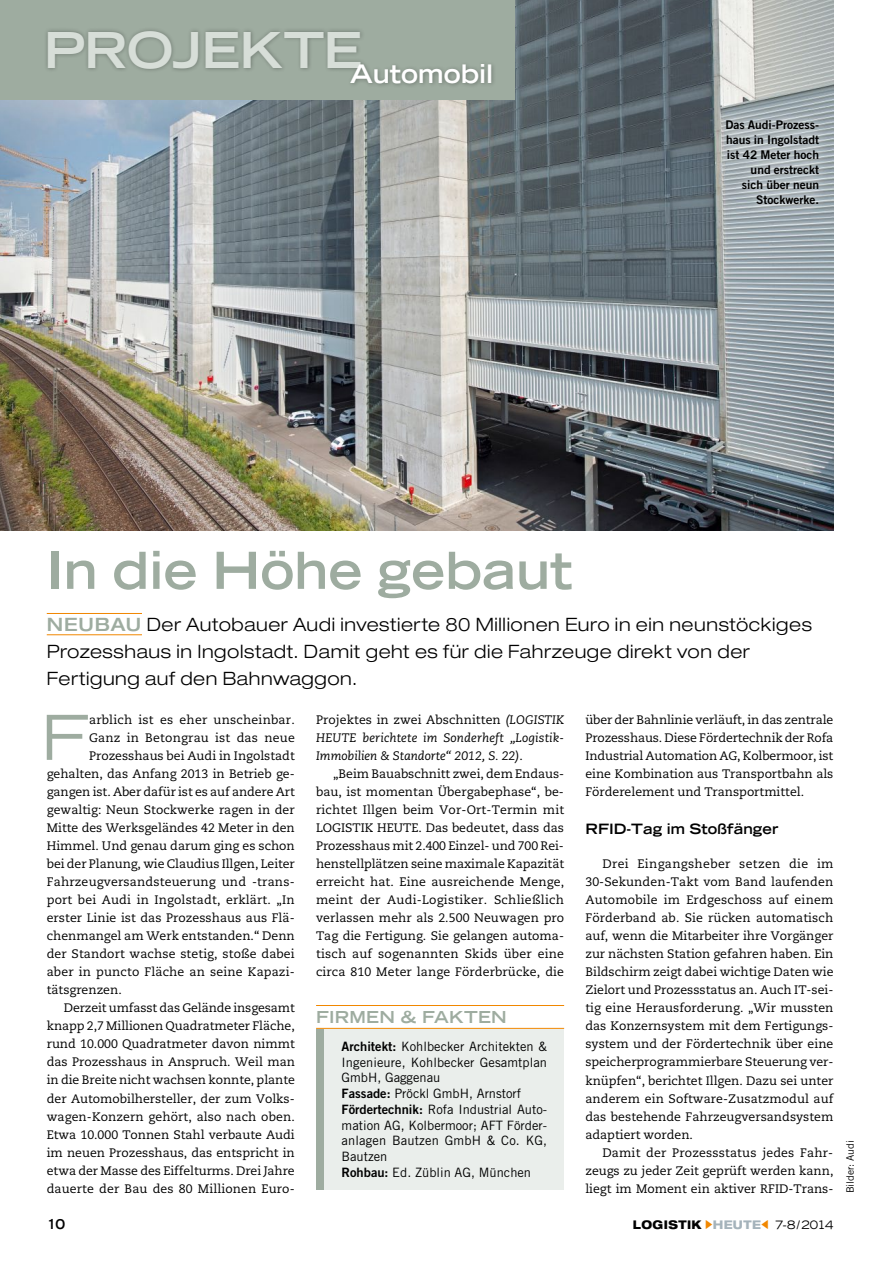
<style>
.page{position:relative;width:893px;height:1263px;background:#fff}
.page>*{position:absolute;margin:0;border:0;box-sizing:border-box;transform-origin:0 0}
.t1{font:expanded 61.95px "Trade Gothic LT Std";color:#9eaca0}
.t2{font:700 expanded 51px "Trade Gothic LT Std";color:#9eaca0}
.t3{font:700 expanded 25.5px "Trade Gothic LT Std";color:#fff}
.t4{font:300 expanded 18.45px/27px "Helvetica Neue LT Std";letter-spacing:.03em;color:#000}
.t5{font:700 expanded 16.5px "Trade Gothic LT Std";letter-spacing:.02em;color:#9eaca0}
.t6{font:700 expanded 14.25px "Trade Gothic LT Std";color:#000}
.t7{font:700 expanded 13.5px "Trade Gothic LT Std";color:#000}
.t8{font:12.9px/15.8px "Trade Gothic LT Std";color:#000}
.t9{font:12.3px/18px "Caecilia LT Std";color:#000;text-align:justify}
.t10{font:italic 12.3px/18px "Caecilia LT Std";color:#000;text-align:justify}
.t11{font:12px/15px "Trade Gothic LT Std Bd 2";color:#000;text-align:right}
.t12{font:800 expanded 12px "Helvetica Neue LT Std";letter-spacing:.035em;color:#000;scale:.9 1}
.t13{font:10.2px "Trade Gothic LT Std";color:#000}
.s1{font-weight:500;color:#9eaca0}
.s2{font-style:normal}
.s3{font-family:"Trade Gothic LT Std Bd 2"}
.s4{color:#f18700}
.s5{color:#a5b3bb}
.s6{font-family:"Trade Gothic LT Std";font-weight:400;font-size:11.55px}
</style>
<div class="page">
<hr style="left:47px;top:634px;width:95px;height:1px;background:#f18700">
<hr style="left:47px;top:613px;width:95px;height:1px;background:#f18700">
<div style="left:316px;top:1029px;width:9px;height:160px;background:#9eaca0"></div>
<div style="left:325px;top:1029px;width:239px;height:160px;background:#eaeeeb"></div>
<hr style="left:316px;top:1005px;width:248px;height:1px;background:#f18700">
<hr style="left:316px;top:1028px;width:248px;height:1px;background:#f18700">
<img style="left:0;top:0;width:833px;height:530px">
<div style="left:0;top:0;width:514px;height:100px;background:#9eaca0"></div>
<div style="left:44px;top:27px;width:452px;height:61px;background:#000;opacity:.3"></div>
<svg style="left:715px;top:109px;width:115px;height:106px"></svg>
<h3 class="t3" style="left:44px;top:57px;width:451px"><sup>Projekte</sup> Automobil</h3>
<p class="t11" style="left:725px;top:117px;width:95px">Das Audi-Prozess&shy;haus in Ingolstadt ist 42 Meter hoch und erstreckt<br>sich über neun<br>Stockwerke.</p>
<h2 class="t2" style="left:47px;top:537px;width:527px">In die Höhe gebaut</h2>
<h3 class="t4" style="left:47px;top:610px;width:767px"><span class="s1">NEUBAU</span> Der Autobauer Audi investierte 80 Millionen Euro in ein neunstöckiges<br>Prozesshaus in Ingolstadt. Damit geht es für die Fahrzeuge direkt von der<br>Fertigung auf den Bahnwaggon.</h3>
<h1 class="t1" style="left:41px;top:697px;width:50px">F</h1>
<p class="t9" style="left:89px;top:711px;width:207px">arblich ist es eher unscheinbar.</p>
<p class="t10" style="left:316px;top:711px;width:250px"><span class="s2">Projektes in zwei Abschnitten</span> (LOGISTIK HEUTE berichtete im Sonderheft „Logistik-Immobilien &amp; Standorte“ 2012, S. 22)<span class="s2">.</span></p>
<p class="t9" style="left:316px;top:765px;width:250px;text-indent:17px">„Beim Bauabschnitt zwei, dem Endaus&shy;bau, ist momentan Übergabephase“, be&shy;richtet Illgen beim Vor-Ort-Termin mit LOGISTIK HEUTE. Das bedeutet, dass das Prozesshaus mit 2.400 Einzel- und 700 Rei&shy;henstellplätzen seine maximale Kapazität erreicht hat. Eine ausreichende Menge, meint der Audi-Logistiker. Schließlich verlassen mehr als 2.500 Neuwagen pro Tag die Fertigung. Sie gelangen automa&shy;tisch auf sogenannten Skids über eine circa 810 Meter lange Förderbrücke, die</p>
<p class="t9" style="left:585px;top:710px;width:250px">über der Bahnlinie verläuft, in das zentrale Prozesshaus. Diese Fördertechnik der Rofa Industrial Automation AG, Kolbermoor, ist eine Kombination aus Transportbahn als Förderelement und Transportmittel.</p>
<p class="t6" style="left:585px;top:820px;width:194px">RFID-Tag im Stoßfänger</p>
<p class="t9" style="left:585px;top:855px;width:250px;text-indent:17px">Drei Eingangsheber setzen die im 30-Sekunden-Takt vom Band laufenden Automobile im Erdgeschoss auf einem Förderband ab. Sie rücken automatisch auf, wenn die Mitarbeiter ihre Vorgänger zur nächsten Station gefahren haben. Ein Bildschirm zeigt dabei wichtige Daten wie Zielort und Prozessstatus an. Auch IT-sei&shy;tig eine Herausforderung. „Wir mussten das Konzernsystem mit dem Fertigungs&shy;system und der Fördertechnik über eine speicherprogrammierbare Steuerung ver&shy;knüpfen“, berichtet Illgen. Dazu sei unter anderem ein Software-Zusatzmodul auf das bestehende Fahrzeugversandsystem adaptiert worden.</p>
<p class="t9" style="left:585px;top:1143px;width:250px;text-indent:17px">Damit der Prozessstatus jedes Fahr&shy;zeugs zu jeder Zeit geprüft werden kann, liegt im Moment ein aktiver RFID-Trans-</p>
<p class="t13" style="left:844px;top:1193px;width:54px;rotate:-90deg">Bilder: Audi</p>
<p class="t9" style="left:89px;top:729px;width:207px">Ganz in Betongrau ist das neue</p>
<p class="t9" style="left:89px;top:747px;width:207px">Prozesshaus bei Audi in Ingolstadt</p>
<p class="t9" style="left:47px;top:765px;width:250px">gehalten, das Anfang 2013 in Betrieb ge-</p>
<p class="t9" style="left:47px;top:783px;width:250px">gangen ist. Aber dafür ist es auf andere Art</p>
<p class="t9" style="left:47px;top:801px;width:249px">gewaltig: Neun Stockwerke ragen in der</p>
<p class="t9" style="left:47px;top:819px;width:250px">Mitte des Werksgeländes 42 Meter in den</p>
<p class="t9" style="left:47px;top:837px;width:250px">Himmel. Und genau darum ging es schon</p>
<p class="t9" style="left:47px;top:855px;width:250px">bei der Planung, wie Claudius Illgen, Leiter</p>
<p class="t9" style="left:47px;top:873px;width:250px">Fahrzeugversandsteuerung und -trans-</p>
<p class="t9" style="left:47px;top:891px;width:249px">port bei Audi in Ingolstadt, erklärt. „In</p>
<p class="t9" style="left:47px;top:909px;width:249px">erster Linie ist das Prozesshaus aus Flä-</p>
<p class="t9" style="left:47px;top:927px;width:250px">chenmangel am Werk entstanden.“ Denn</p>
<p class="t9" style="left:47px;top:945px;width:249px">der Standort wachse stetig, stoße dabei</p>
<p class="t9" style="left:47px;top:963px;width:249px">aber in puncto Fläche an seine Kapazi-</p>
<p class="t9" style="left:47px;top:981px;width:76px">tätsgrenzen.</p>
<p class="t9" style="left:64px;top:999px;width:233px">Derzeit umfasst das Gelände insgesamt</p>
<p class="t9" style="left:47px;top:1017px;width:250px">knapp 2,7 Millionen Quadratmeter Fläche,</p>
<p class="t9" style="left:47px;top:1035px;width:250px">rund 10.000 Quadratmeter davon nimmt</p>
<p class="t9" style="left:47px;top:1053px;width:250px">das Prozesshaus in Anspruch. Weil man</p>
<p class="t9" style="left:47px;top:1071px;width:250px">in die Breite nicht wachsen konnte, plante</p>
<p class="t9" style="left:47px;top:1089px;width:249px">der Automobilhersteller, der zum Volks-</p>
<p class="t9" style="left:47px;top:1107px;width:249px">wagen-Konzern gehört, also nach oben.</p>
<p class="t9" style="left:47px;top:1125px;width:250px">Etwa 10.000 Tonnen Stahl verbaute Audi</p>
<p class="t9" style="left:47px;top:1143px;width:250px">im neuen Prozesshaus, das entspricht in</p>
<p class="t9" style="left:47px;top:1161px;width:250px">etwa der Masse des Eiffelturms. Drei Jahre</p>
<p class="t9" style="left:47px;top:1179px;width:249px">dauerte der Bau des 80 Millionen Euro-</p>
<h3 class="t5" style="left:316px;top:1006px;width:192px">Firmen &amp; Fakten</h3>
<p class="t8" style="left:342px;top:1038px;width:207px"><span class="s3">Architekt:</span> Kohlbecker Architekten &amp;<br>Ingenieure, Kohlbecker Gesamtplan<br>GmbH, Gaggenau<br><span class="s3">Fassade:</span> Pröckl GmbH, Arnstorf<br><span class="s3">Fördertechnik:</span> Rofa Industrial Auto&shy;mation AG, Kolbermoor; AFT Förder&shy;anlagen Bautzen GmbH &amp; Co. KG,<br>Bautzen<br><span class="s3">Rohbau:</span> Ed. Züblin AG, München</p>
<p class="t7" style="left:47px;top:1215px;width:20px">10</p>
<p class="t12" style="left:633px;top:1217px;width:224px">LOGISTIK <span class="s4">▶</span><span class="s5">HEUTE</span><span class="s4">◀</span> <span class="s6">7-8/2014</span></p>
</div>
